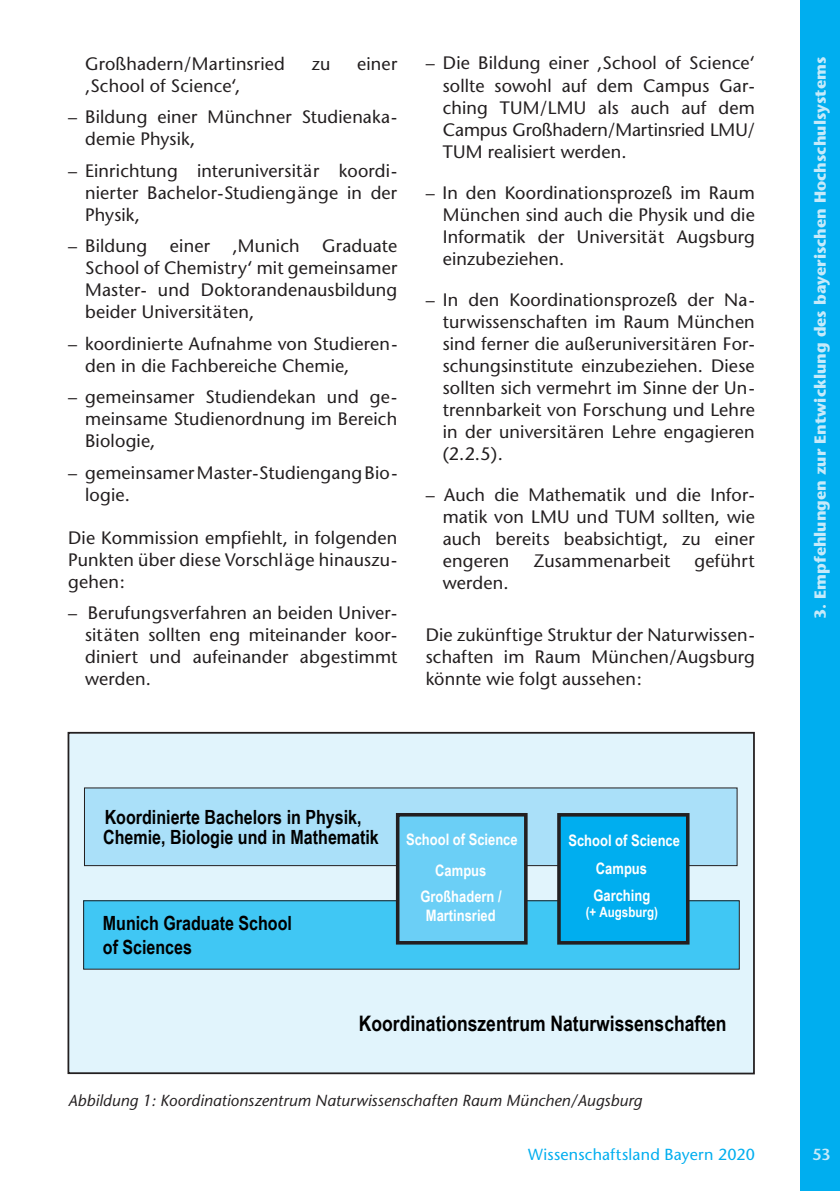
<style>
.page{position:relative;width:840px;height:1191px;background:#fff}
.page>*{position:absolute;margin:0;border:0;box-sizing:border-box;transform-origin:0 0}
.t1{font:700 21.4px "Arial Narrow";color:#000}
.t2{font:700 19.6px/24px "Arial Narrow";color:#000}
.t3{font:18px/22px "Stone Sans";letter-spacing:.01em;color:#231f20;text-align:justify}
.t4{font:italic 16px "Stone Sans";letter-spacing:.005em;color:#231f20}
.t5{font:700 16px "Stone Sans";color:#c6eafa}
.t6{font:16px "Stone Sans";letter-spacing:.015em;color:#00aeef}
.t7{font:600 16px "Stone Sans";color:#c6eafa}
.t8{font:700 15.8px/30.8px "Arial Narrow";color:#fff;text-align:center}
.t9{font:700 14px "Arial Narrow";color:#fff}
</style>
<div class="page">
<div style="left:799px;top:0;width:40px;height:1191px;background:#00aeef"></div>
<div style="left:68px;top:733px;width:685px;height:340px;background:#e1f4fc"></div>
<div style="left:67px;top:732px;width:687px;height:342px;border:2px solid #231f20"></div>
<div style="left:84px;top:788px;width:652px;height:77px;background:#aae0f9"></div>
<div style="left:84px;top:787px;width:653px;height:79px;border:1px solid #231f20"></div>
<div style="left:84px;top:900px;width:654px;height:69px;background:#40c7f4"></div>
<div style="left:83px;top:900px;width:656px;height:69px;border:1px solid #231f20"></div>
<div style="left:397px;top:814px;width:128px;height:128px;background:#6bcff6"></div>
<div style="left:395px;top:813px;width:132px;height:131px;border:4px solid #231f20"></div>
<div style="left:558px;top:815px;width:129px;height:127px;background:#00aeef"></div>
<div style="left:557px;top:813px;width:132px;height:131px;border:4px solid #231f20"></div>
<p class="t3" style="left:85px;top:54px;width:201px">Großhadern/Martinsried</p>
<p class="t3" style="left:311px;top:54px;width:20px">zu</p>
<p class="t3" style="left:357px;top:54px;width:42px">einer</p>
<p class="t3" style="left:85px;top:76px;width:156px">‚School of Science‘,</p>
<p class="t3" style="left:85px;top:108px;width:313px;text-indent:-17px">– Bildung einer Münchner Studienaka&shy;demie Physik,</p>
<p class="t3" style="left:85px;top:161px;width:313px;text-indent:-17px">– Einrichtung interuniversitär koordi&shy;nier ter Bachelor-Studiengänge in der Physik,</p>
<p class="t3" style="left:68px;top:237px;width:81px">– Bildung</p>
<p class="t3" style="left:170px;top:237px;width:42px">einer</p>
<p class="t3" style="left:232px;top:237px;width:68px">‚Munich</p>
<p class="t3" style="left:85px;top:237px;width:313px;text-indent:237px">Graduate School of Chemistry‘ mit gemeinsamer Master- und Doktorandenausbildung beider Universitäten,</p>
<p class="t3" style="left:85px;top:334px;width:313px;text-indent:-17px">– koordinierte Aufnahme von Studieren&shy;den in die Fachbereiche Chemie,</p>
<p class="t3" style="left:85px;top:388px;width:313px;text-indent:-17px">– gemeinsamer Studiendekan und ge&shy;meinsame Studienordnung im Bereich Biologie,</p>
<p class="t3" style="left:85px;top:463px;width:313px;text-indent:-17px">– gemeinsamer Master-Studiengang Bio&shy;logie.</p>
<p class="t3" style="left:68px;top:528px;width:330px">Die Kommission empfiehlt, in folgenden Punkten über diese Vorschläge hinauszu&shy;gehen:</p>
<p class="t3" style="left:85px;top:603px;width:313px;text-indent:-17px">– Berufungsverfahren an beiden Univer&shy;sitäten sollten eng miteinander koor&shy;diniert und aufeinander abgestimmt werden.</p>
<p class="t3" style="left:442px;top:54px;width:313px;text-indent:-17px">– Die Bildung einer ‚School of Science‘ sollte sowohl auf dem Campus Gar&shy;ching TUM/LMU als auch auf dem Campus Großhadern/Martinsried LMU/ TUM realisiert werden.</p>
<p class="t3" style="left:442px;top:183px;width:313px;text-indent:-17px">– In den Koordinationsprozeß im Raum München sind auch die Physik und die Informatik der Universität Augsburg einzubeziehen.</p>
<p class="t3" style="left:442px;top:290px;width:313px;text-indent:-17px">– In den Koordinationsprozeß der Na&shy;turwissenschaften im Raum München sind ferner die außeruniversitären For&shy;schungsinstitute einzubeziehen. Diese sollten sich vermehrt im Sinne der Un&shy;trennbarkeit von Forschung und Lehre in der universitären Lehre engagieren (2.2.5).</p>
<p class="t3" style="left:442px;top:485px;width:313px;text-indent:-17px">– Auch die Mathematik und die Infor&shy;matik von LMU und TUM sollten, wie auch bereits beabsichtigt, zu einer engeren</p>
<p class="t3" style="left:533px;top:551px;width:138px">Zusammenarbeit</p>
<p class="t3" style="left:694px;top:551px;width:62px">geführt</p>
<p class="t3" style="left:442px;top:573px;width:67px">werden.</p>
<p class="t3" style="left:425px;top:625px;width:330px">Die zukünftige Struktur der Naturwissen&shy;schaften im Raum München/Augsburg könnte wie folgt aussehen:</p>
<p class="t2" style="left:103px;top:806px;width:277px;line-height:20.4px">Koordinierte Bachelors in Physik,<br>Chemie, Biologie und in Mathematik</p>
<p class="t2" style="left:103px;top:910px;width:190px">Munich Graduate School of Sciences</p>
<p class="t8" style="left:406px;top:824px;width:113px">School of Science<br>Campus</p>
<p class="t8" style="left:420px;top:887px;width:83px;line-height:18.4px">Großhadern /<br>Martinsried</p>
<p class="t8" style="left:568px;top:824px;width:113px">School of Science</p>
<p class="t8" style="left:593px;top:855px;width:58px;line-height:26.4px;text-align:left">Campus<br>Garching</p>
<p class="t9" style="left:585px;top:904px;width:74px">(+ Augsburg)</p>
<p class="t1" style="left:358px;top:1011px;width:369px">Koordinationszentrum Naturwissenschaften</p>
<p class="t4" style="left:68px;top:1094px;width:575px">Abbildung 1: Koordinationszentrum Naturwissenschaften Raum München/Augsburg</p>
<p class="t5" style="left:813px;top:619px;width:563px;rotate:-90deg">3. Empfehlungen zur Entwicklung des bayerischen Hochschulsystems</p>
<p class="t6" style="left:528px;top:1148px;width:228px">Wissenschaftsland Bayern 2020</p>
<p class="t7" style="left:811px;top:1148px;width:20px">53</p>
</div>
